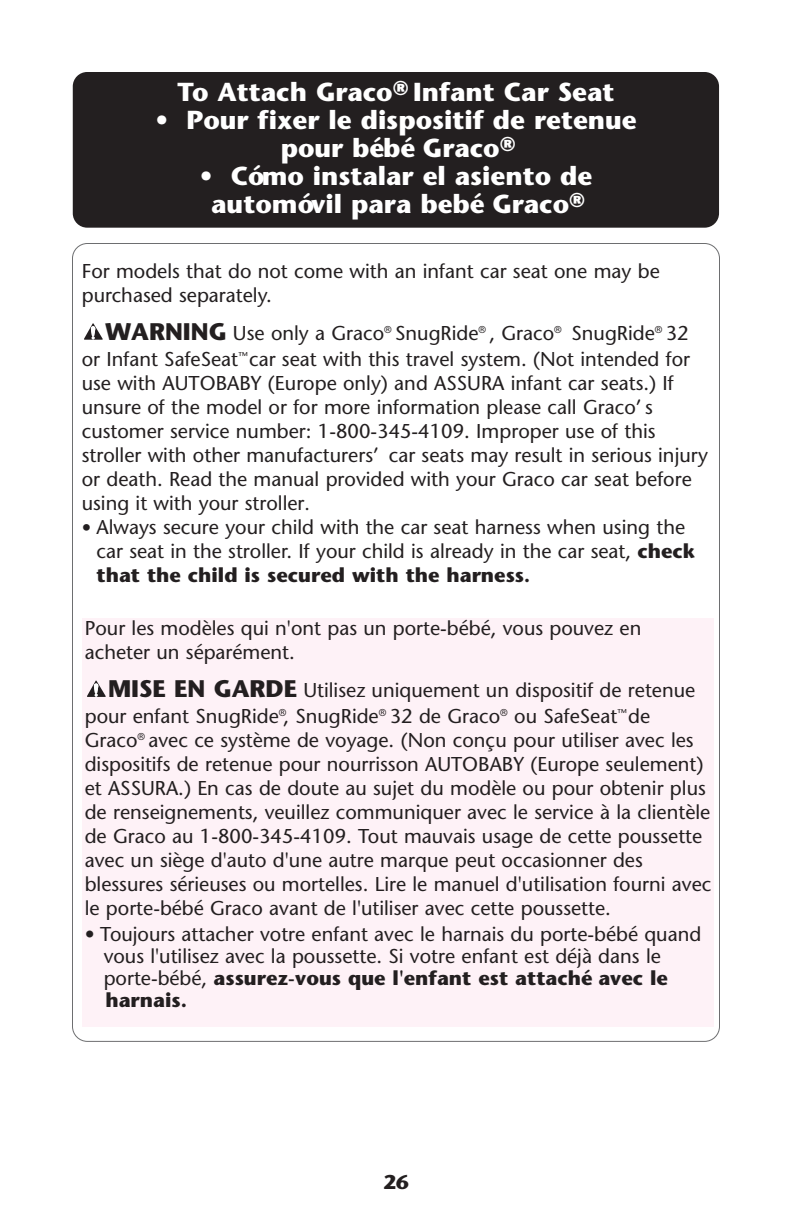
<style>
.page{position:relative;width:792px;height:1224px;background:#fff}
.page>*{position:absolute;margin:0;border:0;box-sizing:border-box;transform-origin:0 0}
.t1{font:700 26px/28px "Stone Sans";color:#fff;text-align:center}
.t2{font:20px/24px "Stone Sans";color:#231f20}
.t3{font:700 20px "Stone Sans";color:#231f20}
.s1{font-weight:700;font-size:24px}
.s2{font-size:19px}
.s3{font-weight:700}
.s4{font-weight:700;font-size:19px}
</style>
<div class="page">
<div style="left:83px;top:618px;width:631px;height:409px;background:#fef2f7"></div>
<svg style="left:87px;top:680px;width:19px;height:17px"></svg>
<svg style="left:84px;top:323px;width:19px;height:17px"></svg>
<div style="left:73px;top:72px;width:646px;height:156px;background:#231f20;border-radius:14px"></div>
<h1 class="t1" style="left:178px;top:81px;width:438px">To Attach Graco<sup>®</sup> Infant Car Seat</h1>
<h1 class="t1" style="left:155px;top:109px;width:483px">• Pour fixer le dispositif de retenue pour bébé Graco<sup>®</sup></h1>
<h1 class="t1" style="left:200px;top:165px;width:394px">• Cómo instalar el asiento de automóvil para bebé Graco<sup>®</sup></h1>
<p class="t2" style="left:82px;top:261px;width:580px">For models that do not come with an infant car seat one may be purchased separately.</p>
<p class="t2" style="left:82px;top:322px;width:610px;line-height:25.8px;text-align:right"><span class="s1">WARNING</span> Use only a Graco<sup>®</sup> SnugRide<sup>®</sup> , Graco<sup>®</sup> SnugRide<sup>®</sup> 32<br>or Infant SafeSeat<sup>™</sup>car seat with this travel system. (Not intended for</p>
<p class="t2" style="left:82px;top:373px;width:628px">use with AUTOBABY (Europe only) and ASSURA infant car seats.) If unsure of the model or for more information please call Graco’ s customer service number: 1-800-345-4109. Improper use of this stroller with other manufacturers’ car seats may result in serious injury or death. Read the manual provided with your Graco car seat before using it with your stroller<span class="s2">.</span></p>
<p class="t2" style="left:96px;top:517px;width:601px;text-indent:-15px"><span class="s2">•</span> Always secure your child with the car seat harness when using the car seat in the stroller. If your child is already in the car seat, <span class="s3">check that the child is secured with the harness</span><span class="s4">.</span></p>
<p class="t2" style="left:85px;top:618px;width:558px">Pour les modèles qui n'ont pas un porte-bébé, vous pouvez en acheter un séparément.</p>
<p class="t2" style="left:85px;top:679px;width:612px;line-height:25.8px;text-indent:23px"><span class="s1">MISE EN GARDE</span> Utilisez uniquement un dispositif de retenue pour enfant SnugRide<sup>®</sup>, SnugRide<sup>®</sup> 32 de Graco<sup>®</sup> ou SafeSeat<sup>™</sup>de</p>
<p class="t2" style="left:85px;top:730px;width:628px">Graco<sup>®</sup> avec ce système de voyage. (Non conçu pour utiliser avec les dispositifs de retenue pour nourrisson AUTOBABY (Europe seulement) et ASSURA.) En cas de doute au sujet du modèle ou pour obtenir plus de renseignements, veuillez communiquer avec le service à la clientèle de Graco au 1-800-345-4109. Tout mauvais usage de cette poussette avec un siège d'auto d'une autre marque peut occasionner des blessures sérieuses ou mortelles. Lire le manuel d'utilisation fourni avec le porte-bébé Graco avant de l'utiliser avec cette poussette.</p>
<p class="t2" style="left:104px;top:926px;width:599px;line-height:22px;text-indent:-19px">• Toujours attacher votre enfant avec le harnais du porte-bébé quand vous l'utilisez avec la poussette. Si votre enfant est déjà dans le porte-bébé, <span class="s3">assurez-vous que l'enfant est attaché avec le harnais.</span></p>
<p class="t3" style="left:383px;top:1174px;width:27px">26</p>
</div>
